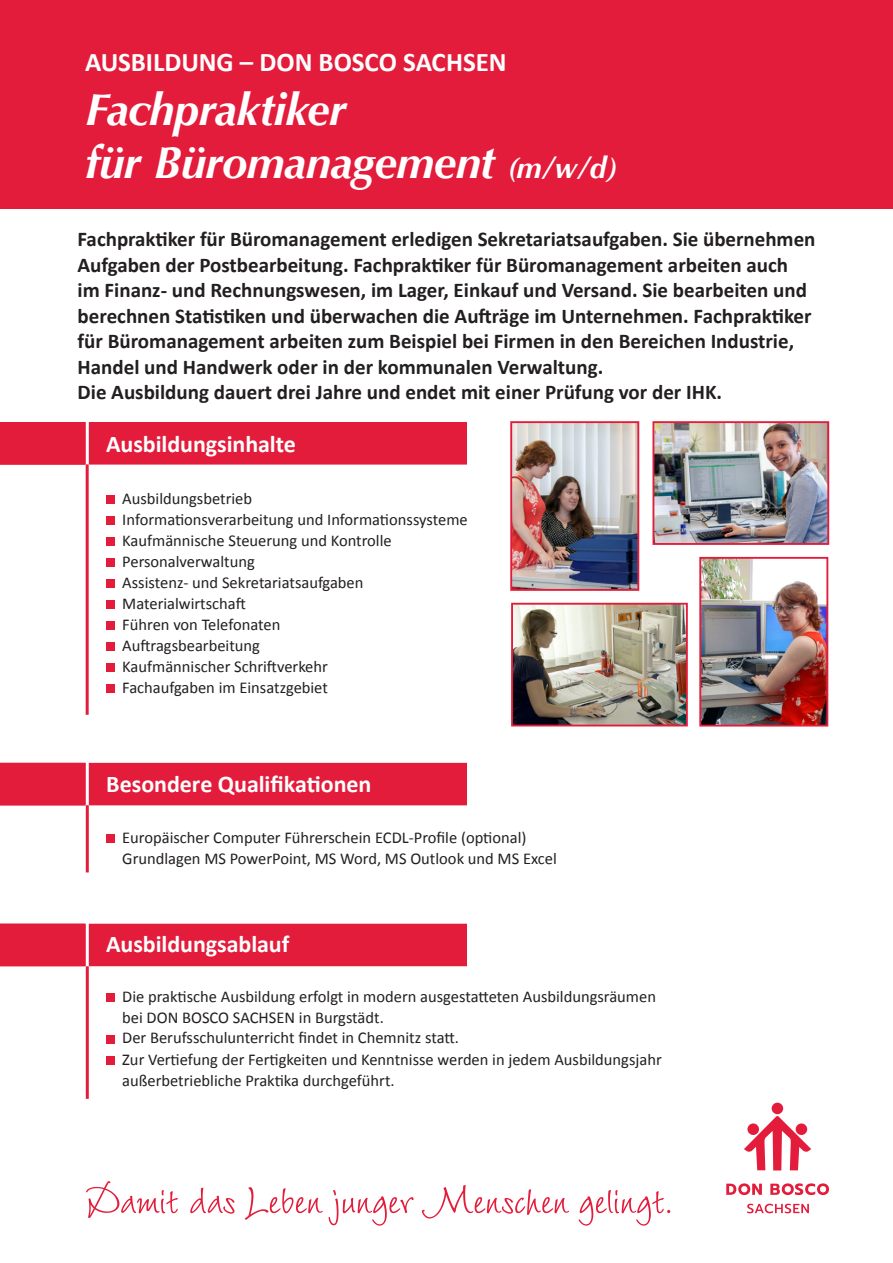
<style>
.page{position:relative;width:893px;height:1263px;background:#fff}
.page>*{position:absolute;margin:0;border:0;box-sizing:border-box;transform-origin:0 0}
.t1{font:55.5px "Wiesbaden Swing LT";letter-spacing:-.01em;color:#e41c3b}
.t2{font:italic 700 45px/52.5px "Optima";letter-spacing:-.01em;color:#fff}
.t3{font:700 27px "Calibri";letter-spacing:-.005em;color:#fff}
.t4{font:700 24px "Calibri";letter-spacing:-.005em;color:#fff}
.t5{font:700 21px/25.5px "Calibri";color:#231f20}
.t6{font:16.5px/21px "Calibri";color:#231f20}
.s1{font-size:30px}
</style>
<div class="page">
<div style="left:0;top:0;width:893px;height:208px;background:#e41c3b"></div>
<div style="left:0;top:423px;width:466px;height:41px;background:#e41c3b"></div>
<div style="left:0;top:422px;width:467px;height:43px;border:2px solid #e41c3b"></div>
<svg style="left:0;top:422px;width:85px;height:43px"></svg>
<div style="left:106px;top:495px;width:9px;height:9px;background:#e41c3b"></div>
<div style="left:106px;top:516px;width:9px;height:9px;background:#e41c3b"></div>
<div style="left:106px;top:537px;width:9px;height:9px;background:#e41c3b"></div>
<div style="left:106px;top:558px;width:9px;height:9px;background:#e41c3b"></div>
<div style="left:106px;top:579px;width:9px;height:9px;background:#e41c3b"></div>
<div style="left:106px;top:600px;width:9px;height:9px;background:#e41c3b"></div>
<div style="left:106px;top:621px;width:9px;height:9px;background:#e41c3b"></div>
<div style="left:106px;top:642px;width:9px;height:9px;background:#e41c3b"></div>
<div style="left:106px;top:663px;width:9px;height:9px;background:#e41c3b"></div>
<div style="left:106px;top:684px;width:9px;height:9px;background:#e41c3b"></div>
<div style="left:0;top:763px;width:466px;height:42px;background:#e41c3b"></div>
<div style="left:106px;top:834px;width:9px;height:8px;background:#e41c3b"></div>
<div style="left:0;top:924px;width:466px;height:41px;background:#e41c3b"></div>
<div style="left:0;top:924px;width:467px;height:42px;border:2px solid #e41c3b"></div>
<svg style="left:0;top:924px;width:85px;height:42px"></svg>
<div style="left:106px;top:993px;width:9px;height:8px;background:#e41c3b"></div>
<div style="left:106px;top:1035px;width:9px;height:8px;background:#e41c3b"></div>
<div style="left:106px;top:1056px;width:9px;height:8px;background:#e41c3b"></div>
<hr style="left:86px;top:407px;width:3px;height:677px;background:#fff">
<hr style="left:86px;top:464px;width:3px;height:251px;background:#e41c3b">
<hr style="left:86px;top:805px;width:3px;height:67px;background:#e41c3b">
<hr style="left:86px;top:966px;width:3px;height:133px;background:#e41c3b">
<img style="left:655px;top:424px;width:171px;height:118px">
<div style="left:652px;top:421px;width:177px;height:124px;border:2px solid #e41c3b"></div>
<img style="left:513px;top:424px;width:123px;height:164px">
<div style="left:510px;top:421px;width:129px;height:170px;border:2px solid #e41c3b"></div>
<img style="left:702px;top:560px;width:123px;height:163px">
<div style="left:699px;top:557px;width:129px;height:169px;border:2px solid #e41c3b"></div>
<img style="left:514px;top:606px;width:171px;height:117px">
<div style="left:511px;top:603px;width:177px;height:123px;border:2px solid #e41c3b"></div>
<svg style="left:726px;top:1183px;width:103px;height:12px"></svg>
<svg style="left:747px;top:1204px;width:62px;height:9px"></svg>
<svg style="left:744px;top:1103px;width:67px;height:67px"></svg>
<h3 class="t3" style="left:85px;top:45px;width:423px">AUSBILDUNG – DON BOSCO SACHSEN</h3>
<h2 class="t2" style="left:85px;top:84px;width:534px">Fachpraktiker<br>für Büromanagement <span class="s1">(m / w / d )</span></h2>
<p class="t5" style="left:78px;top:227px;width:739px">Fachpraktiker für Büromanagement erledigen Sekretariatsaufgaben. Sie übernehmen Aufgaben der Postbearbeitung. Fachpraktiker für Büromanagement arbeiten auch im Finanz- und Rechnungswesen, im Lager, Einkauf und Versand. Sie bearbeiten und berechnen Statistiken und überwachen die Aufträge im Unternehmen. Fachpraktiker für Büromanagement arbeiten zum Beispiel bei Firmen in den Bereichen Industrie, Handel und Handwerk oder in der kommunalen Verwaltung.<br>Die Ausbildung dauert drei Jahre und endet mit einer Prüfung vor der IHK.</p>
<h3 class="t4" style="left:106px;top:429px;width:191px">Ausbildungsinhalte</h3>
<p class="t6" style="left:122px;top:488px;width:347px">Ausbildungsbetrieb<br>Informationsverarbeitung und Informationssysteme<br>Kaufmännische Steuerung und Kontrolle<br>Personalverwaltung<br>Assistenz- und Sekretariatsaufgaben<br>Materialwirtschaft<br>Führen von Telefonaten<br>Auftragsbearbeitung<br>Kaufmännischer Schriftverkehr<br>Fachaufgaben im Einsatzgebiet</p>
<h3 class="t4" style="left:106px;top:768px;width:267px">Besondere Qualifikationen</h3>
<p class="t6" style="left:122px;top:826px;width:436px;line-height:21.8px">Europäischer Computer Führerschein ECDL-Profile (optional)<br>Grundlagen MS PowerPoint, MS Word, MS Outlook und MS Excel</p>
<h3 class="t4" style="left:106px;top:929px;width:185px">Ausbildungsablauf</h3>
<p class="t6" style="left:122px;top:986px;width:535px">Die praktische Ausbildung erfolgt in modern ausgestatteten Ausbildungsräumen bei DON BOSCO SACHSEN in Burgstädt.<br>Der Berufsschulunterricht findet in Chemnitz statt.</p>
<p class="t6" style="left:122px;top:1049px;width:541px">Zur Vertiefung der Fertigkeiten und Kenntnisse werden in jedem Ausbildungsjahr außerbetriebliche Praktika durchgeführt.</p>
<h1 class="t1" style="left:84px;top:1169px;width:591px">Damit das Leben junger Menschen gelingt.</h1>
</div>
